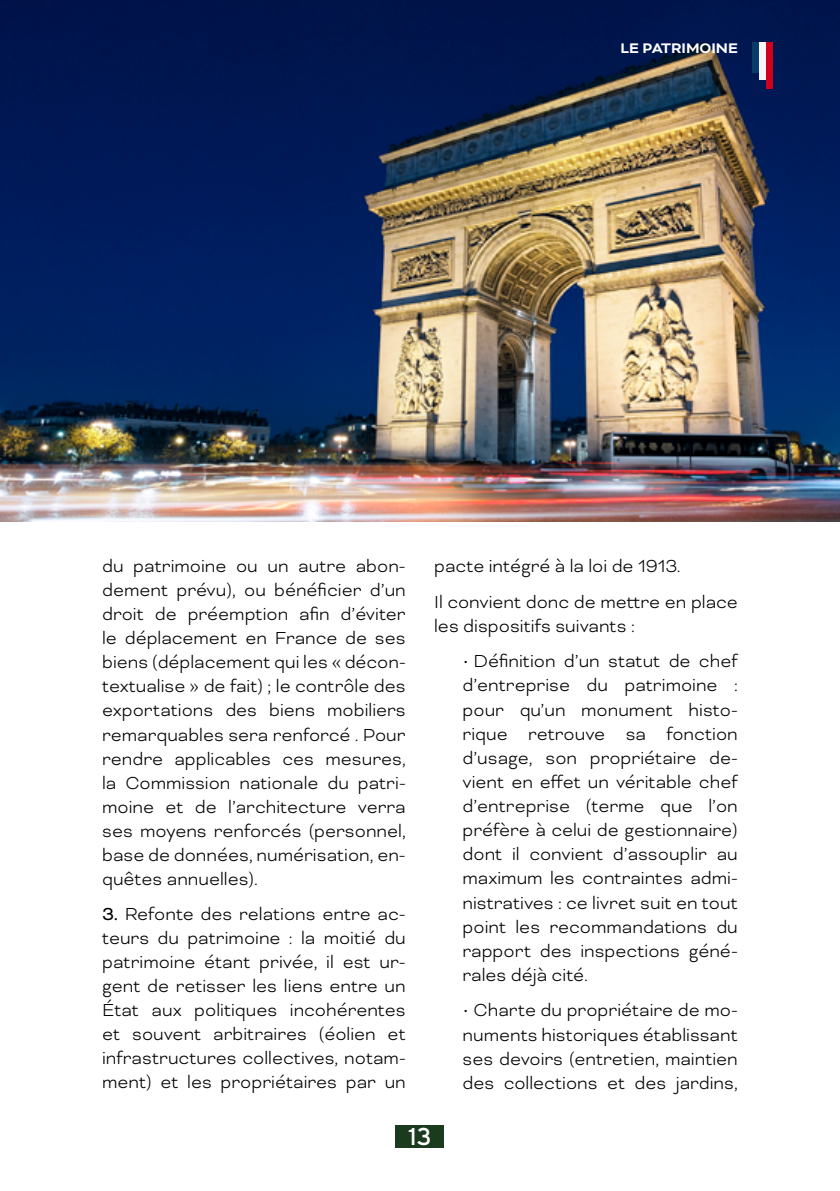
<style>
.page{position:relative;width:840px;height:1191px;background:#fff}
.page>*{position:absolute;margin:0;border:0;box-sizing:border-box;transform-origin:0 0}
.t1{font:24.4px "Interstate";color:#fff}
.t2{font:300 20px/24px "Bicyclette";color:#000;text-align:justify}
.t3{font:700 16px "Bicyclette";color:#fff}
.s1{font-weight:400}
</style>
<div class="page">
<div style="left:396px;top:1125px;width:48px;height:22px;background:#1b3b1e"></div>
<img style="left:0;top:0;width:839px;height:522px">
<div style="left:751px;top:42px;width:7px;height:31px;background:#083b66"></div>
<div style="left:758px;top:42px;width:7px;height:38px;background:#f6f6f6"></div>
<div style="left:765px;top:42px;width:7px;height:47px;background:#d1001c"></div>
<p class="t3" style="left:620px;top:39px;width:119px">LE PATRIMOINE</p>
<p class="t2" style="left:102px;top:554px;width:305px">du patrimoine ou un autre abon&shy;dement prévu), ou bénéficier d’un droit de préemption afin d’éviter le déplacement en France de ses biens (déplacement qui les « décon&shy;textualise » de fait) ; le contrôle des exportations des biens mobiliers remarquables sera renforcé . Pour rendre applicables ces mesures, la Commission nationale du patri&shy;moine et de l’architecture verra ses moyens renforcés (personnel, base de données, numérisation, en&shy;quêtes annuelles).</p>
<p class="t2" style="left:102px;top:902px;width:305px"><span class="s1">3.</span> Refonte des relations entre ac&shy;teurs du patrimoine : la moitié du patrimoine étant privée, il est ur&shy;gent de retisser les liens entre un État aux politiques incohérentes et souvent arbitraires (éolien et infrastructures collectives, notam&shy;ment) et les propriétaires par un</p>
<p class="t2" style="left:434px;top:548px;width:305px;line-height:35.4px">pacte intégré à la loi de 1913.<br>Il convient donc de mettre en place</p>
<p class="t2" style="left:434px;top:613px;width:202px">les dispositifs suivants :</p>
<p class="t2" style="left:462px;top:649px;width:276px">• Définition d’un statut de chef d’entreprise du patrimoine : pour qu’un monument histo&shy;rique retrouve sa fonction d’usage, son propriétaire de&shy;vient en effet un véritable chef d’entreprise (terme que l’on préfère à celui de gestionnaire) dont il convient d’assouplir au maximum les contraintes admi&shy;nistratives : ce livret suit en tout point les recommandations du rapport des inspections géné&shy;rales déjà cité.</p>
<p class="t2" style="left:462px;top:998px;width:276px">• Charte du propriétaire de mo&shy;numents historiques établissant ses devoirs (entretien, maintien des collections et des jardins,</p>
<p class="t1" style="left:408px;top:1122px;width:25px">13</p>
</div>
